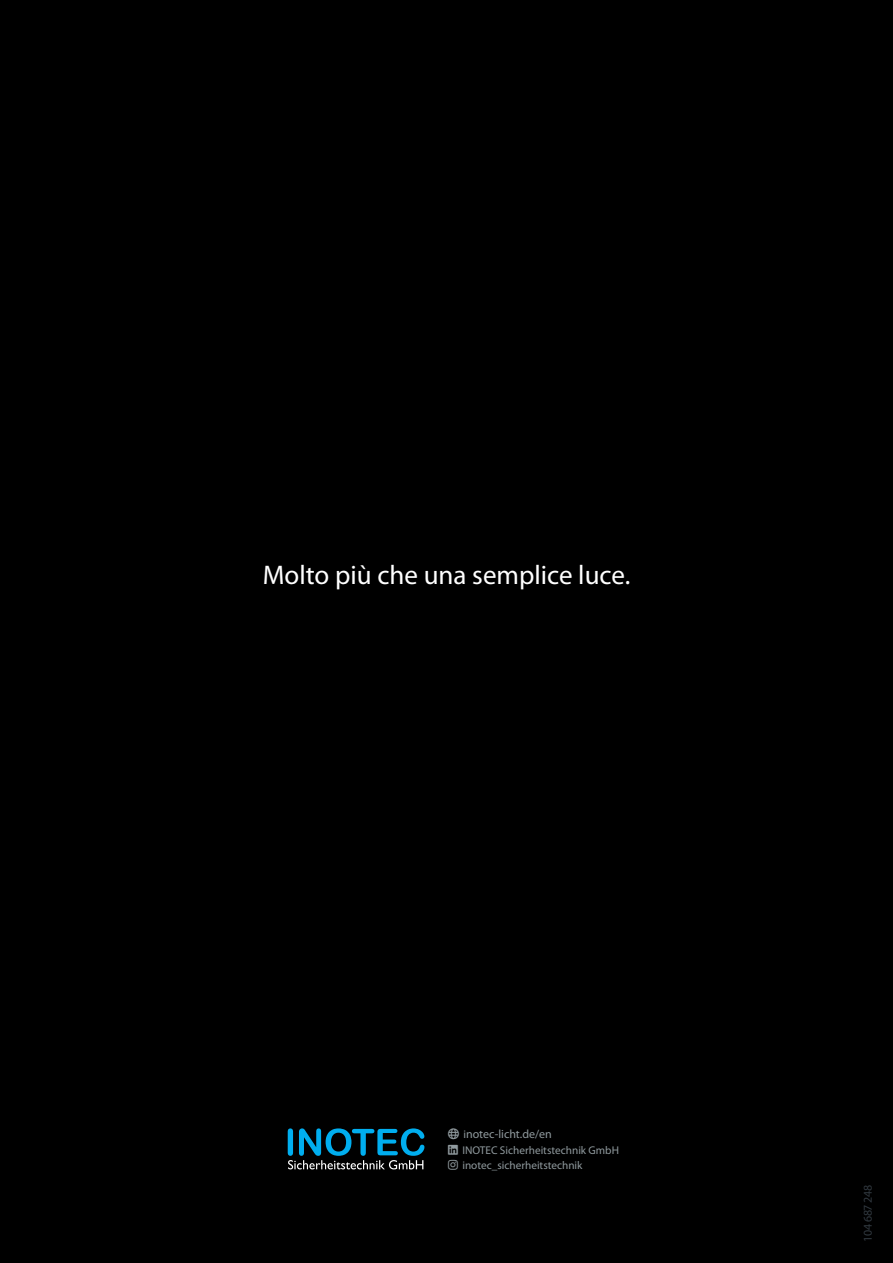
<style>
.page{position:relative;width:893px;height:1263px;background:#000}
.page>*{position:absolute;margin:0;border:0;box-sizing:border-box;transform-origin:0 0}
.t1{font:27px "Myriad Pro";color:#fff}
.t2{font:12px "Myriad Pro";color:#909a9e}
.t3{font:12px "Myriad Pro";letter-spacing:-.03em;color:#313940}
.t4{font:11.25px/15.6px "Myriad Pro";color:#909a9e}
.s1{font-size:11.25px}
</style>
<div class="page">
<svg style="left:288px;top:1128px;width:136px;height:41px"></svg>
<h1 class="t1" style="left:263px;top:558px;width:369px">Molto più che una semplice luce.</h1>
<p class="t2" style="left:463px;top:1127px;width:90px"><span class="s1">i</span>notec-licht.de/en</p>
<p class="t4" style="left:462px;top:1142px;width:158px">INOTEC Sicherheitstechnik GmbH inotec_sicherheitstechnik</p>
<p class="t3" style="left:860px;top:1242px;width:58px;rotate:-90deg">104 687 248</p>
</div>
